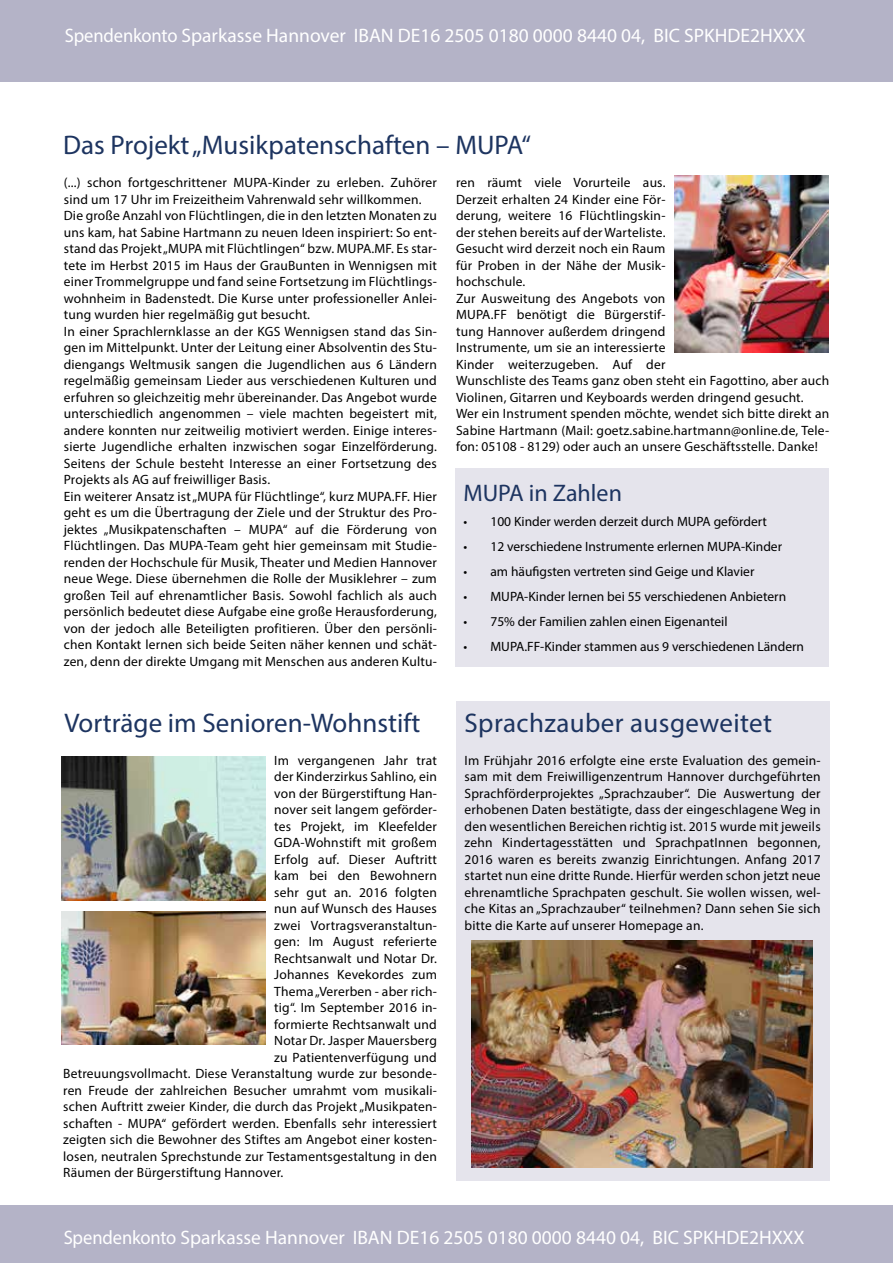
<style>
.page{position:relative;width:893px;height:1263px;background:#fff}
.page>*{position:absolute;margin:0;border:0;box-sizing:border-box;transform-origin:0 0}
.t1{font:27px "Myriad Pro";color:#1d3460}
.t2{font:24px "Myriad Pro";color:#1d3460}
.t3{font:19.5px "Myriad Pro";color:#fff;scale:.95 1}
.t4{font:13.5px/16.5px "Myriad Pro";letter-spacing:.015em;color:#000}
</style>
<div class="page">
<div style="left:456px;top:702px;width:373px;height:479px;background:#e5e4ec"></div>
<div style="left:0;top:1205px;width:893px;height:58px;background:#b4b3c7"></div>
<div style="left:0;top:0;width:893px;height:82px;background:#b4b3c7"></div>
<img style="left:674px;top:176px;width:154px;height:176px">
<img style="left:62px;top:912px;width:204px;height:133px">
<img style="left:62px;top:756px;width:204px;height:145px">
<div style="left:455px;top:468px;width:373px;height:198px;background:#e5e4ec"></div>
<img style="left:472px;top:940px;width:340px;height:227px">
<h3 class="t3" style="left:65px;top:23px;width:781px">Spendenkonto Sparkasse Hannover IBAN DE16 2505 0180 0000 8440 04, BIC SPKHDE2HXXX</h3>
<h1 class="t1" style="left:63px;top:129px;width:469px">Das Projekt „Musikpatenschaften – MUPA“</h1>
<p class="t4" style="left:64px;top:174px;width:375px">(...) schon fortgeschrittener MUPA-Kinder zu erleben. Zuhörer sind um 17 Uhr im Freizeitheim Vahrenwald sehr willkommen.<br>Die große Anzahl von Flüchtlingen, die in den letzten Monaten zu uns kam, hat Sabine Hartmann zu neuen Ideen inspiriert: So ent&shy;stand das Projekt „MUPA mit Flüchtlingen“ bzw. MUPA.MF. Es star&shy;tete im Herbst 2015 im Haus der GrauBunten in Wennigsen mit einer Trommelgruppe und fand seine Fortsetzung im Flüchtlings&shy;wohnheim in Badenstedt. Die Kurse unter professioneller Anlei&shy;tung wurden hier regelmäßig gut besucht.<br>In einer Sprachlernklasse an der KGS Wennigsen stand das Sin&shy;gen im Mittelpunkt. Unter der Leitung einer Absolventin des Stu&shy;diengangs Weltmusik sangen die Jugendlichen aus 6 Ländern regelmäßig gemeinsam Lieder aus verschiedenen Kulturen und erfuhren so gleichzeitig mehr übereinander. Das Angebot wurde unterschiedlich angenommen – viele machten begeistert mit, andere konnten nur zeitweilig motiviert werden. Einige interes&shy;sierte Jugendliche erhalten inzwischen sogar Einzelförderung.<br>Seitens der Schule besteht Interesse an einer Fortsetzung des Projekts als AG auf freiwilliger Basis.<br>Ein weiterer Ansatz ist „MUPA für Flüchtlinge“, kurz MUPA.FF. Hier geht es um die Übertragung der Ziele und der Struktur des Pro&shy;jektes „Musikpatenschaften – MUPA“ auf die Förderung von Flüchtlingen. Das MUPA-Team geht hier gemeinsam mit Studie&shy;renden der Hochschule für Musik, Theater und Medien Hannover neue Wege. Diese übernehmen die Rolle der Musiklehrer – zum großen Teil auf ehrenamtlicher Basis. Sowohl fachlich als auch persönlich bedeutet diese Aufgabe eine große Herausforderung, von der jedoch alle Beteiligten profitieren. Über den persönli&shy;chen Kontakt lernen sich beide Seiten näher kennen und schät&shy;zen, denn der direkte Umgang mit Menschen aus anderen Kultu-</p>
<p class="t4" style="left:456px;top:174px;width:375px">ren räumt viele Vorurteile aus.<br>Derzeit erhalten 24 Kinder eine För-<br>derung, weitere 16 Flüchtlingskin-<br>der stehen bereits auf der Warteliste.<br>Gesucht wird derzeit noch ein Raum<br>für Proben in der Nähe der Musik-<br>hochschule.<br>Zur Ausweitung des Angebots von<br>MUPA.FF benötigt die Bürgerstif-<br>tung Hannover außerdem dringend<br>Instrumente, um sie an interessierte<br>Kinder weiterzugeben. Auf der<br>Wunschliste des Teams ganz oben steht ein Fagottino, aber auch Violinen, Gitarren und Keyboards werden dringend gesucht.<br>Wer ein Instrument spenden möchte, wendet sich bitte direkt an Sabine Hartmann (Mail: goetz.sabine.hartmann@online.de, Tele&shy;fon: 05108 - 8129) oder auch an unsere Geschäftsstelle. Danke!</p>
<h2 class="t2" style="left:463px;top:478px;width:160px">MUPA in Zahlen</h2>
<p class="t4" style="left:463px;top:513px;width:305px">• 100 Kinder werden derzeit durch MUPA gefördert</p>
<p class="t4" style="left:463px;top:538px;width:320px">• 12 verschiedene Instrumente erlernen MUPA-Kinder</p>
<p class="t4" style="left:463px;top:563px;width:293px">• am häufigsten vertreten sind Geige und Klavier</p>
<p class="t4" style="left:463px;top:588px;width:324px">• MUPA-Kinder lernen bei 55 verschiedenen Anbietern</p>
<p class="t4" style="left:463px;top:613px;width:266px">• 75% der Familien zahlen einen Eigenanteil</p>
<p class="t4" style="left:463px;top:638px;width:342px">• MUPA.FF-Kinder stammen aus 9 verschiedenen Ländern</p>
<h1 class="t1" style="left:64px;top:706px;width:358px">Vorträge im Senioren-Wohnstift</h1>
<p class="t4" style="left:274px;top:752px;width:164px">Im vergangenen Jahr trat</p>
<p class="t4" style="left:274px;top:768px;width:164px">der Kinderzirkus Sahlino, ein</p>
<p class="t4" style="left:274px;top:785px;width:164px">von der Bürgerstiftung Han-</p>
<p class="t4" style="left:274px;top:801px;width:164px">nover seit langem geförder-</p>
<p class="t4" style="left:274px;top:818px;width:164px">tes Projekt, im Kleefelder</p>
<p class="t4" style="left:274px;top:834px;width:164px">GDA-Wohnstift mit großem</p>
<p class="t4" style="left:274px;top:851px;width:164px">Erfolg auf. Dieser Auftritt</p>
<p class="t4" style="left:274px;top:867px;width:164px">kam bei den Bewohnern</p>
<p class="t4" style="left:274px;top:884px;width:164px">sehr gut an. 2016 folgten</p>
<p class="t4" style="left:274px;top:900px;width:164px">nun auf Wunsch des Hauses</p>
<p class="t4" style="left:274px;top:917px;width:164px">zwei Vortragsveranstaltun-</p>
<p class="t4" style="left:274px;top:933px;width:164px">gen: Im August referierte</p>
<p class="t4" style="left:274px;top:950px;width:164px">Rechtsanwalt und Notar Dr.</p>
<p class="t4" style="left:274px;top:966px;width:164px">Johannes Kevekordes zum</p>
<p class="t4" style="left:274px;top:983px;width:164px">Thema „Vererben - aber rich-</p>
<p class="t4" style="left:274px;top:999px;width:164px">tig“. Im September 2016 in-</p>
<p class="t4" style="left:274px;top:1016px;width:164px">formierte Rechtsanwalt und</p>
<p class="t4" style="left:274px;top:1032px;width:164px">Notar Dr. Jasper Mauersberg</p>
<p class="t4" style="left:274px;top:1049px;width:164px">zu Patientenverfügung und</p>
<p class="t4" style="left:63px;top:1065px;width:375px">Betreuungsvollmacht. Diese Veranstaltung wurde zur besonde-</p>
<p class="t4" style="left:63px;top:1082px;width:375px">ren Freude der zahlreichen Besucher umrahmt vom musikali-</p>
<p class="t4" style="left:63px;top:1098px;width:375px">schen Auftritt zweier Kinder, die durch das Projekt „Musikpaten-</p>
<p class="t4" style="left:63px;top:1115px;width:375px">schaften - MUPA“ gefördert werden. Ebenfalls sehr interessiert</p>
<p class="t4" style="left:63px;top:1131px;width:375px">zeigten sich die Bewohner des Stiftes am Angebot einer kosten-</p>
<p class="t4" style="left:63px;top:1148px;width:375px">losen, neutralen Sprechstunde zur Testamentsgestaltung in den</p>
<p class="t4" style="left:63px;top:1164px;width:222px">Räumen der Bürgerstiftung Hannover.</p>
<h1 class="t1" style="left:465px;top:706px;width:309px">Sprachzauber ausgeweitet</h1>
<p class="t4" style="left:465px;top:752px;width:358px;text-align:justify">Im Frühjahr 2016 erfolgte eine erste Evaluation des gemein&shy;sam mit dem Freiwilligenzentrum Hannover durchgeführten Sprachförderprojektes „Sprachzauber“. Die Auswertung der erhobenen Daten bestätigte, dass der eingeschlagene Weg in den wesentlichen Bereichen richtig ist. 2015 wurde mit jeweils zehn Kindertagesstätten und SprachpatInnen begonnen, 2016 waren es bereits zwanzig Einrichtungen. Anfang 2017 startet nun eine dritte Runde. Hierfür werden schon jetzt neue ehrenamtliche Sprachpaten geschult. Sie wollen wissen, wel&shy;che Kitas an „Sprachzauber“ teilnehmen? Dann sehen Sie sich bitte die Karte auf unserer Homepage an.</p>
<h3 class="t3" style="left:64px;top:1225px;width:781px">Spendenkonto Sparkasse Hannover IBAN DE16 2505 0180 0000 8440 04, BIC SPKHDE2HXXX</h3>
</div>
